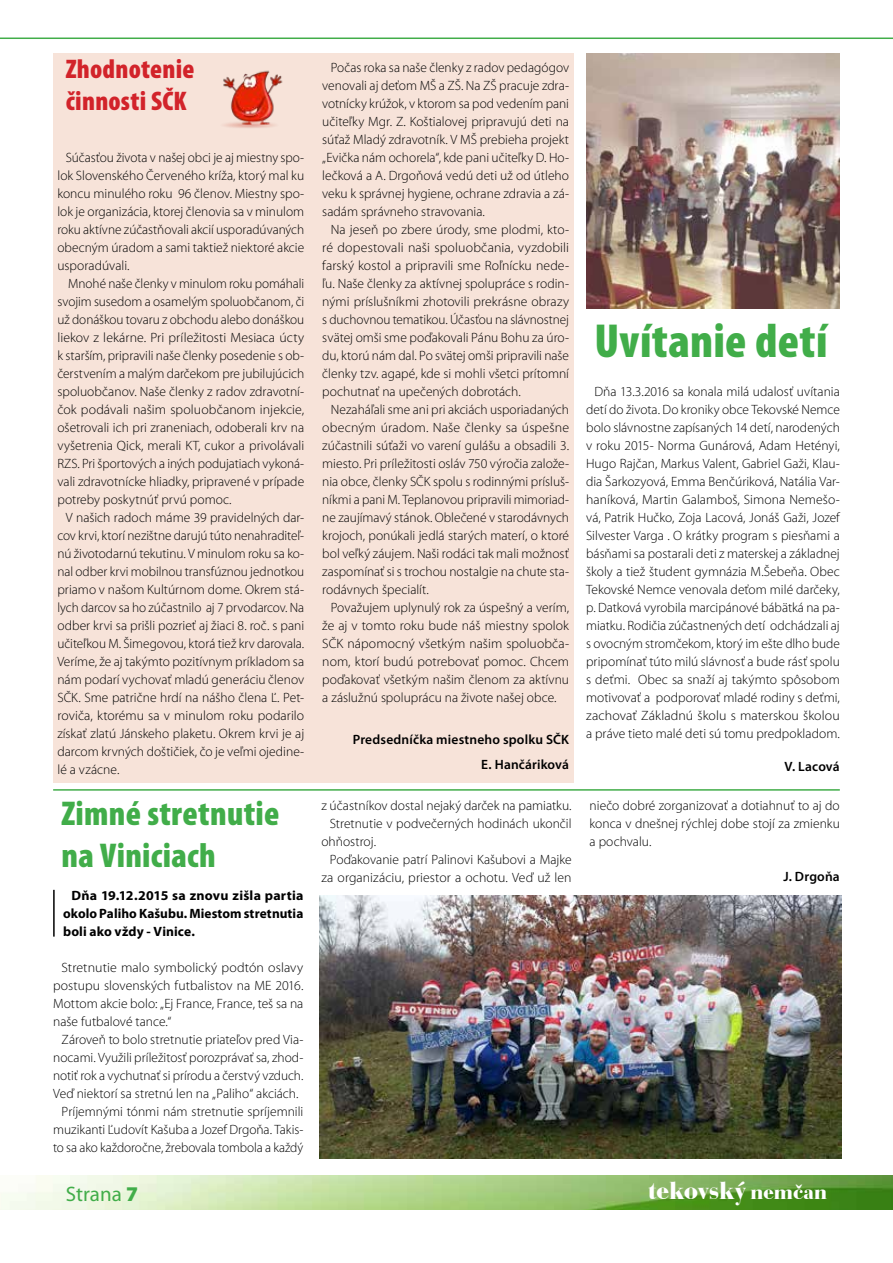
<style>
.page{position:relative;width:893px;height:1263px;background:#fff}
.page>*{position:absolute;margin:0;border:0;box-sizing:border-box;transform-origin:0 0}
.t1{font:900 condensed 48px "Mini Pro";letter-spacing:.005em;color:#41ad49}
.t2{font:900 condensed 34.5px/41.4px "Mini Pro";letter-spacing:.01em;color:#41ad49}
.t3{font:900 condensed 27px/32.4px "Mini Pro";letter-spacing:.01em;color:#d2232a}
.t4{font:900 25.5px "Bauer Bodoni BT";color:#fff}
.t5{font:21px "Mini Pro";color:#41ad49}
.t6{font:300 13.5px/18px "Mini Pro";color:#000;text-align:justify}
.t7{font:700 13.5px/18px "Mini Pro";letter-spacing:.005em;color:#000;text-align:justify}
.t8{font:600 13.5px/25px "Mini Pro";letter-spacing:.015em;color:#000;text-align:right}
.s1{font-weight:900}
.s2{font-size:21px}
</style>
<div class="page">
<img style="left:0;top:1176px;width:893px;height:34px">
<hr style="left:0;top:38px;width:893px;height:1px;background:#41ad49">
<div style="left:53px;top:53px;width:520px;height:729px;background:#f7e3d9"></div>
<img style="left:586px;top:53px;width:254px;height:255px">
<img style="left:320px;top:895px;width:522px;height:264px">
<hr style="left:53px;top:789px;width:787px;height:2px;background:#41ad49">
<hr style="left:53px;top:890px;width:2px;height:46px;background:#000">
<img style="left:223px;top:70px;width:60px;height:58px">
<h3 class="t3" style="left:66px;top:53px;width:130px">Zhodnotenie činnosti SČK</h3>
<p class="t6" style="left:57px;top:149px;width:248px;text-indent:9px">Súčasťou života v našej obci je aj miestny spo&shy;lok Slovenského Červeného kríža, ktorý mal ku koncu minulého roku 96 členov. Miestny spo&shy;lok je organizácia, ktorej členovia sa v minulom roku aktívne zúčastňovali akcií usporadúvaných obecným úradom a sami taktiež niektoré akcie usporadúvali.</p>
<p class="t6" style="left:57px;top:275px;width:248px;text-indent:11px">Mnohé naše členky v minulom roku pomáhali svojim susedom a osamelým spoluobčanom, či už donáškou tovaru z obchodu alebo donáškou liekov z lekárne. Pri príležitosti Mesiaca úcty k starším, pripravili naše členky posedenie s ob&shy;čerstvením a malým darčekom pre jubilujúcich spoluobčanov. Naše členky z radov zdravotní&shy;čok podávali našim spoluobčanom injekcie, ošetrovali ich pri zraneniach, odoberali krv na vyšetrenia Qick, merali KT, cukor a privolávali RZS. Pri športových a iných podujatiach vykoná&shy;vali zdravotnícke hliadky, pripravené v prípade potreby poskytnúť prvú pomoc.</p>
<p class="t6" style="left:57px;top:509px;width:248px;text-indent:9px">V našich radoch máme 39 pravidelných dar&shy;cov krvi, ktorí nezištne darujú túto nenahraditeľ&shy;nú životodarnú tekutinu. V minulom roku sa ko&shy;nal odber krvi mobilnou transfúznou jednotkou priamo v našom Kultúrnom dome. Okrem stá&shy;lych darcov sa ho zúčastnilo aj 7 prvodarcov. Na odber krvi sa prišli pozrieť aj žiaci 8. roč. s pani učiteľkou M. Šimegovou, ktorá tiež krv darovala.<br>Veríme, že aj takýmto pozitívnym príkladom sa nám podarí vychovať mladú generáciu členov SČK. Sme patrične hrdí na nášho člena Ľ. Pet&shy;roviča, ktorému sa v minulom roku podarilo získať zlatú Jánskeho plaketu. Okrem krvi je aj darcom krvných doštičiek, čo je veľmi ojedine&shy;lé a vzácne.</p>
<h2 class="t2" style="left:62px;top:794px;width:219px">Zimné stretnutie na Viniciach</h2>
<p class="t7" style="left:63px;top:887px;width:242px;text-indent:9px">Dňa 19.12.2015 sa znovu zišla partia okolo Paliho Kašubu. Miestom stretnutia boli ako vždy - Vinice.</p>
<p class="t6" style="left:53px;top:959px;width:252px;text-indent:9px">Stretnutie malo symbolický podtón oslavy postupu slovenských futbalistov na ME 2016.<br>Mottom akcie bolo: „Ej France, France, teš sa na naše futbalové tance.“</p>
<p class="t6" style="left:62px;top:1031px;width:243px">Zároveň to bolo stretnutie priateľov pred Via-</p>
<p class="t6" style="left:53px;top:1049px;width:252px">nocami. Využili príležitosť porozprávať sa, zhod-</p>
<p class="t6" style="left:53px;top:1067px;width:252px">notiť rok a vychutnať si prírodu a čerstvý vzduch.</p>
<p class="t6" style="left:53px;top:1085px;width:247px">Veď niektorí sa stretnú len na „Paliho“ akciách.</p>
<p class="t6" style="left:62px;top:1103px;width:243px">Príjemnými tónmi nám stretnutie spríjemnili</p>
<p class="t6" style="left:53px;top:1121px;width:252px">muzikanti Ľudovít Kašuba a Jozef Drgoňa. Takis-</p>
<p class="t6" style="left:53px;top:1139px;width:252px">to sa ako každoročne, žrebovala tombola a každý</p>
<p class="t6" style="left:322px;top:59px;width:248px;text-indent:9px">Počas roka sa naše členky z radov pedagógov venovali aj deťom MŠ a ZŠ. Na ZŠ pracuje zdra&shy;votnícky krúžok, v ktorom sa pod vedením pani učiteľky Mgr. Z. Koštialovej pripravujú deti na súťaž Mladý zdravotník. V MŠ prebieha projekt „Evička nám ochorela“, kde pani učiteľky D. Ho&shy;lečková a A. Drgoňová vedú deti už od útleho veku k správnej hygiene, ochrane zdravia a zá&shy;sadám správneho stravovania.</p>
<p class="t6" style="left:322px;top:221px;width:248px;text-indent:9px">Na jeseň po zbere úrody, sme plodmi, kto&shy;ré dopestovali naši spoluobčania, vyzdobili farský kostol a pripravili sme Roľnícku nede&shy;ľu. Naše členky za aktívnej spolupráce s rodin&shy;nými príslušníkmi zhotovili prekrásne obrazy s duchovnou tematikou. Účasťou na slávnostnej svätej omši sme poďakovali Pánu Bohu za úro&shy;du, ktorú nám dal. Po svätej omši pripravili naše členky tzv. agapé, kde si mohli všetci prítomní pochutnať na upečených dobrotách.</p>
<p class="t6" style="left:322px;top:401px;width:248px;text-indent:9px">Nezaháľali sme ani pri akciách usporiadaných obecným úradom. Naše členky sa úspešne zúčastnili súťaži vo varení gulášu a obsadili 3. miesto. Pri príležitosti osláv 750 výročia založe&shy;nia obce, členky SČK spolu s rodinnými prísluš&shy;níkmi a pani M. Teplanovou pripravili mimoriad&shy;ne zaujímavý stánok. Oblečené v starodávnych krojoch, ponúkali jedlá starých materí, o ktoré bol veľký záujem. Naši rodáci tak mali možnosť zaspomínať si s trochou nostalgie na chute sta&shy;rodávnych špecialít.</p>
<p class="t6" style="left:322px;top:599px;width:248px;text-indent:9px">Považujem uplynulý rok za úspešný a verím, že aj v tomto roku bude náš miestny spolok SČK nápomocný všetkým našim spoluobča&shy;nom, ktorí budú potrebovať pomoc. Chcem poďakovať všetkým našim členom za aktívnu a záslužnú spoluprácu na živote našej obce.</p>
<p class="t8" style="left:353px;top:727px;width:218px">Predsedníčka miestneho spolku SČK<br>E. Hančáriková</p>
<p class="t6" style="left:321px;top:797px;width:252px">z účastníkov dostal nejaký darček na pamiatku.</p>
<p class="t6" style="left:330px;top:815px;width:243px">Stretnutie v podvečerných hodinách ukončil</p>
<p class="t6" style="left:321px;top:833px;width:56px">ohňostroj.</p>
<p class="t6" style="left:330px;top:851px;width:243px">Poďakovanie patrí Palinovi Kašubovi a Majke</p>
<p class="t6" style="left:321px;top:869px;width:252px">za organizáciu, priestor a ochotu. Veď už len</p>
<h1 class="t1" style="left:595px;top:314px;width:234px">Uvítanie detí</h1>
<p class="t6" style="left:586px;top:383px;width:255px;text-indent:9px">Dňa 13.3.2016 sa konala milá udalosť uvítania detí do života. Do kroniky obce Tekovské Nemce bolo slávnostne zapísaných 14 detí, narodených v roku 2015- Norma Gunárová, Adam Hetényi, Hugo Rajčan, Markus Valent, Gabriel Gaži, Klau&shy;dia Šarkozyová, Emma Benčúriková, Natália Var&shy;haníková, Martin Galamboš, Simona Nemešo&shy;vá, Patrik Hučko, Zoja Lacová, Jonáš Gaži, Jozef Silvester Varga . O krátky program s piesňami a básňami sa postarali deti z materskej a základnej školy a tiež študent gymnázia M.Šebeňa. Obec Tekovské Nemce venovala deťom milé darčeky, p. Datková vyrobila marcipánové bábätká na pa&shy;miatku. Rodičia zúčastnených detí odchádzali aj s ovocným stromčekom, ktorý im ešte dlho bude pripomínať túto milú slávnosť a bude rásť spolu s deťmi. Obec sa snaží aj takýmto spôsobom motivovať a podporovať mladé rodiny s deťmi, zachovať Základnú školu s materskou školou a práve tieto malé deti sú tomu predpokladom.</p>
<p class="t8" style="left:785px;top:754px;width:57px">V. Lacová</p>
<p class="t6" style="left:590px;top:797px;width:252px">niečo dobré zorganizovať a dotiahnuť to aj do konca v dnešnej rýchlej dobe stojí za zmienku a pochvalu.</p>
<p class="t8" style="left:783px;top:864px;width:58px">J. Drgoňa</p>
<h3 class="t5" style="left:66px;top:1182px;width:74px">Strana <span class="s1">7</span></h3>
<h3 class="t4" style="left:648px;top:1175px;width:180px">tekovský <span class="s2">nemčan</span></h3>
</div>
